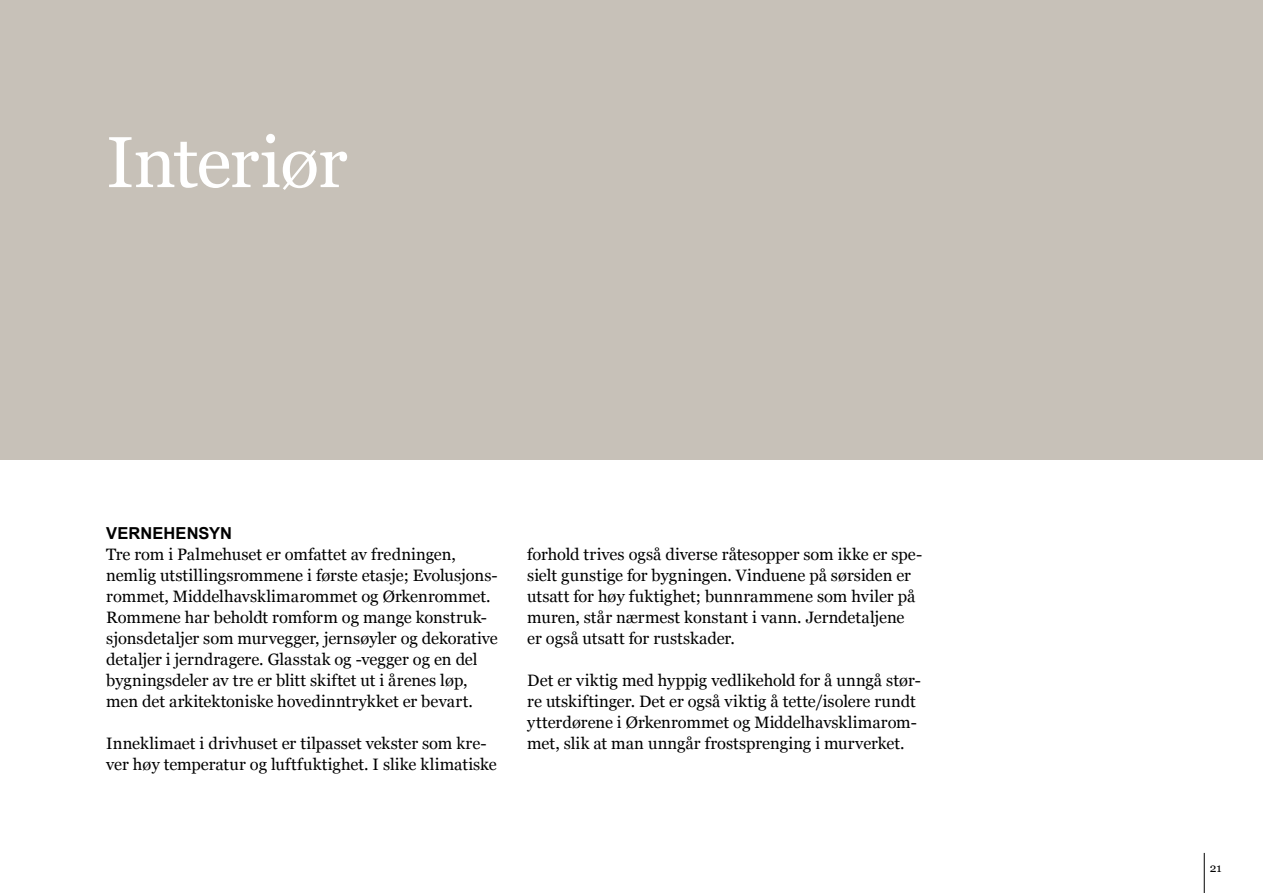
<style>
.page{position:relative;width:1263px;height:893px;background:#fff}
.page>*{position:absolute;margin:0;border:0;box-sizing:border-box;transform-origin:0 0}
.t1{font:72px "Georgia";letter-spacing:-.015em;color:#fff}
.t2{font:16.5px/21px "Georgia";color:#000}
.t3{font:700 16.5px "Arial";letter-spacing:.005em;color:#000}
.t4{font:12px "Georgia";color:#000}
</style>
<div class="page">
<hr style="left:1204px;top:853px;width:1px;height:40px;background:#000">
<div style="left:0;top:0;width:1263px;height:459px;background:#c7c1b8"></div>
<h1 class="t1" style="left:106px;top:119px;width:243px">Interiør</h1>
<p class="t3" style="left:106px;top:522px;width:127px">VERNEHENSYN</p>
<p class="t2" style="left:106px;top:544px;width:393px">Tre rom i Palmehuset er omfattet av fredningen, nemlig utstillingsrommene i første etasje; Evolusjons&shy;rommet, Middelhavsklimarommet og Ørkenrommet.<br>Rommene har beholdt romform og mange konstruk&shy;sjonsdetaljer som murvegger, jernsøyler og dekorative detaljer i jerndragere. Glasstak og -vegger og en del bygningsdeler av tre er blitt skiftet ut i årenes løp, men det arkitektoniske hovedinntrykket er bevart.</p>
<p class="t2" style="left:106px;top:733px;width:392px">Inneklimaet i drivhuset er tilpasset vekster som kre&shy;ver høy temperatur og luftfuktighet. I slike klimatiske</p>
<p class="t2" style="left:527px;top:544px;width:396px">forhold trives også diverse råtesopper som ikke er spe&shy;sielt gunstige for bygningen. Vinduene på sørsiden er utsatt for høy fuktighet; bunnrammene som hviler på muren, står nærmest konstant i vann. Jerndetaljene er også utsatt for rustskader.</p>
<p class="t2" style="left:527px;top:670px;width:395px">Det er viktig med hyppig vedlikehold for å unngå stør&shy;re utskiftinger. Det er også viktig å tette/isolere rundt ytterdørene i Ørkenrommet og Middelhavsklimarom&shy;met, slik at man unngår frostsprenging i murverket.</p>
<p class="t4" style="left:1210px;top:860px;width:13px">21</p>
</div>
